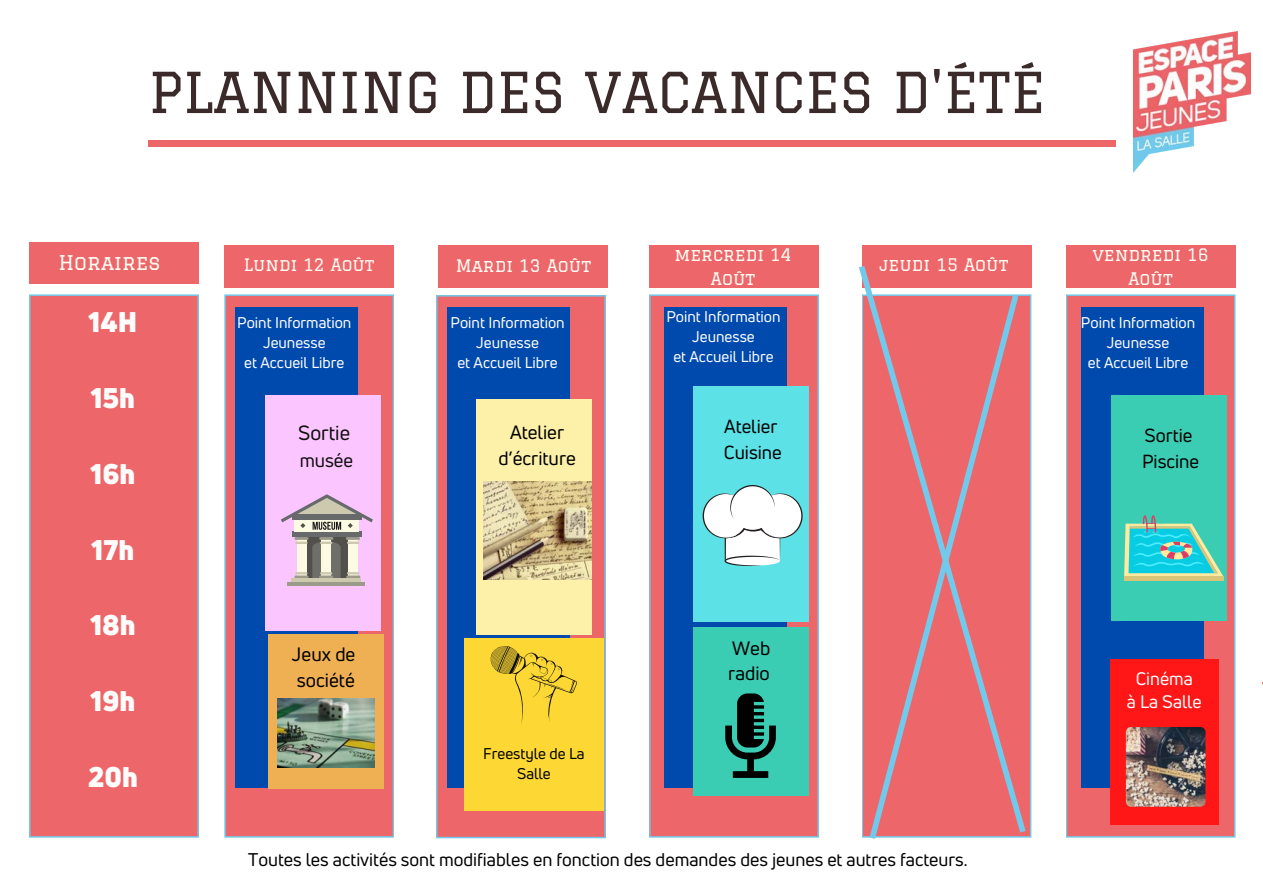
<style>
.page{position:relative;width:1263px;height:894px;background:#fff}
.page>*{position:absolute;margin:0;border:0;box-sizing:border-box;transform-origin:0 0}
.t1{font:55.05px "Graduate";color:#3a2a29}
.t2{font:900 27.75px "Uni Neue";color:#fffcfc}
.t3{font:20.1px "Uni Neue";color:#100f0d}
.t4{font:19.95px "Graduate";color:#fffcf3}
.t5{font:18.9px/25.8px "Uni Neue";color:#000}
.t6{font:18.6px/25.8px "Uni Neue";color:#000}
.t7{font:18.6px "Uni Neue";color:#100f0d}
.t8{font:18px "Uni Neue";color:#000}
.t9{font:17.85px/23.7px "Uni Neue";color:#fff;text-align:center}
.t10{font:16.95px/23.7px "Graduate";color:#fffcf3;text-align:center}
.t11{font:16.8px "Graduate";color:#fffcf3}
.t12{font:15.15px "Uni Neue";color:#fff}
.t13{font:15.15px/20.2px "Uni Neue";color:#000;text-align:center}
</style>
<div class="page">
<div style="left:148px;top:140px;width:967px;height:7px;background:#ed666a"></div>
<div style="left:29px;top:294px;width:170px;height:543px;background:#ed666a"></div>
<div style="left:224px;top:246px;width:170px;height:41px;background:#ed666a"></div>
<svg style="left:1066px;top:294px;width:169px;height:543px;background:#e36b72"></svg>
<img style="left:1133px;top:32px;width:117px;height:140px">
<div style="left:29px;top:242px;width:170px;height:42px;background:#ed666a"></div>
<div style="left:438px;top:246px;width:170px;height:41px;background:#ed666a"></div>
<div style="left:649px;top:246px;width:170px;height:41px;background:#ed666a"></div>
<div style="left:861px;top:246px;width:170px;height:41px;background:#ed666a"></div>
<div style="left:1066px;top:246px;width:169px;height:41px;background:#ed666a"></div>
<svg style="left:224px;top:294px;width:170px;height:543px;background:#e36f75"></svg>
<svg style="left:436px;top:295px;width:170px;height:543px;background:#df7177"></svg>
<svg style="left:649px;top:294px;width:170px;height:543px;background:#df7077"></svg>
<div style="left:235px;top:307px;width:122px;height:481px;background:#004aad"></div>
<div style="left:664px;top:307px;width:122px;height:481px;background:#004aad"></div>
<div style="left:694px;top:386px;width:115px;height:235px;background:#5ce1e6"></div>
<svg style="left:703px;top:485px;width:100px;height:81px"></svg>
<div style="left:268px;top:633px;width:115px;height:155px;background:#efb054"></div>
<img style="left:277px;top:698px;width:97px;height:68px">
<div style="left:694px;top:627px;width:115px;height:167px;background:#3bcdb3"></div>
<svg style="left:725px;top:693px;width:51px;height:84px"></svg>
<div style="left:1081px;top:307px;width:122px;height:481px;background:#004aad"></div>
<div style="left:265px;top:395px;width:116px;height:235px;background:#fbc5ff"></div>
<svg style="left:294px;top:537px;width:66px;height:41px;background:#aba59d"></svg>
<hr style="left:294px;top:575px;width:15px;height:3px;background:#9c9a89">
<hr style="left:319px;top:575px;width:14px;height:3px;background:#9c9a89">
<hr style="left:346px;top:575px;width:14px;height:3px;background:#9c9a89">
<div style="left:293px;top:531px;width:69px;height:6px;background:#68696b"></div>
<hr style="left:292px;top:578px;width:69px;height:3px;background:#ccc9af">
<svg style="left:287px;top:581px;width:78px;height:4px"></svg>
<svg style="left:294px;top:529px;width:65px;height:2px"></svg>
<svg style="left:281px;top:494px;width:92px;height:35px"></svg>
<div style="left:1110px;top:658px;width:108px;height:165px;background:#ff1616"></div>
<img style="left:1126px;top:726px;width:79px;height:80px;border-radius:5px">
<div style="left:1111px;top:395px;width:116px;height:226px;background:#3bcdb3"></div>
<hr style="left:1124px;top:576px;width:99px;height:4px;background:#d9c477">
<svg style="left:1124px;top:515px;width:99px;height:61px"></svg>
<svg style="left:859px;top:259px;width:171px;height:579px;background:#e27279"></svg>
<div style="left:447px;top:307px;width:122px;height:481px;background:#004aad"></div>
<div style="left:476px;top:399px;width:116px;height:235px;background:#fdf0a8"></div>
<img style="left:483px;top:481px;width:108px;height:98px">
<div style="left:464px;top:638px;width:140px;height:172px;background:#fdd835"></div>
<svg style="left:490px;top:646px;width:87px;height:78px"></svg>
<p class="t1" style="left:148px;top:61px;width:898px">PLANNING DES VACANCES D'ÉTÉ</p>
<h5 class="t4" style="left:58px;top:251px;width:104px">Horaires</h5>
<p class="t11" style="left:244px;top:254px;width:132px">Lundi 12 Août</p>
<h5 class="t2" style="left:89px;top:303px;width:50px">14H</h5>
<p class="t2" style="left:91px;top:378px;width:46px">15h</p>
<p class="t2" style="left:91px;top:454px;width:46px">16h</p>
<h5 class="t2" style="left:92px;top:530px;width:44px">17h</h5>
<p class="t2" style="left:90px;top:606px;width:47px">18h</p>
<h4 class="t12" style="left:237px;top:311px;width:116px">Point Information</h4>
<p class="t12" style="left:263px;top:332px;width:64px">Jeunesse</p>
<p class="t12" style="left:244px;top:352px;width:102px">et Accueil Libre</p>
<p class="t3" style="left:298px;top:419px;width:53px">Sortie</p>
<p class="t7" style="left:300px;top:447px;width:55px">musée</p>
<p class="t10" style="left:456px;top:253px;width:137px">Mardi 13 Août</p>
<p class="t10" style="left:674px;top:242px;width:119px">mercredi 14<br>Août</p>
<h4 class="t10" style="left:879px;top:252px;width:131px">jeudi 15 Août</h4>
<p class="t10" style="left:1092px;top:242px;width:118px">vendredi 16<br>Août</p>
<p class="t12" style="left:450px;top:311px;width:116px">Point Information</p>
<p class="t12" style="left:476px;top:332px;width:64px">Jeunesse</p>
<h4 class="t12" style="left:457px;top:352px;width:102px">et Accueil Libre</h4>
<p class="t5" style="left:498px;top:419px;width:79px;text-align:center">Atelier d’écriture</p>
<h4 class="t12" style="left:666px;top:305px;width:116px">Point Information</h4>
<p class="t12" style="left:692px;top:326px;width:64px">Jeunesse</p>
<p class="t12" style="left:673px;top:346px;width:102px">et Accueil Libre</p>
<h4 class="t6" style="left:724px;top:413px;width:60px">Atelier<br>Cuisine</h4>
<h4 class="t12" style="left:1081px;top:311px;width:116px">Point Information</h4>
<p class="t12" style="left:1107px;top:332px;width:64px">Jeunesse</p>
<p class="t12" style="left:1088px;top:352px;width:102px">et Accueil Libre</p>
<p class="t6" style="left:1142px;top:422px;width:59px">Sortie<br>Piscine</p>
<h5 class="t2" style="left:91px;top:682px;width:46px">19h</h5>
<p class="t2" style="left:88px;top:757px;width:51px">20h</p>
<h2 class="t5" style="left:292px;top:641px;width:65px">Jeux de société</h2>
<h3 class="t5" style="left:728px;top:635px;width:43px;line-height:25.2px">Web radio</h3>
<h3 class="t13" style="left:483px;top:743px;width:103px">Freestyle de La<br>Salle</h3>
<p class="t8" style="left:248px;top:847px;width:721px">Toutes les activités sont modifiables en fonction des demandes des jeunes et autres facteurs.</p>
<h3 class="t9" style="left:1127px;top:665px;width:76px">Cinéma<br>à La Salle</h3>
</div>
